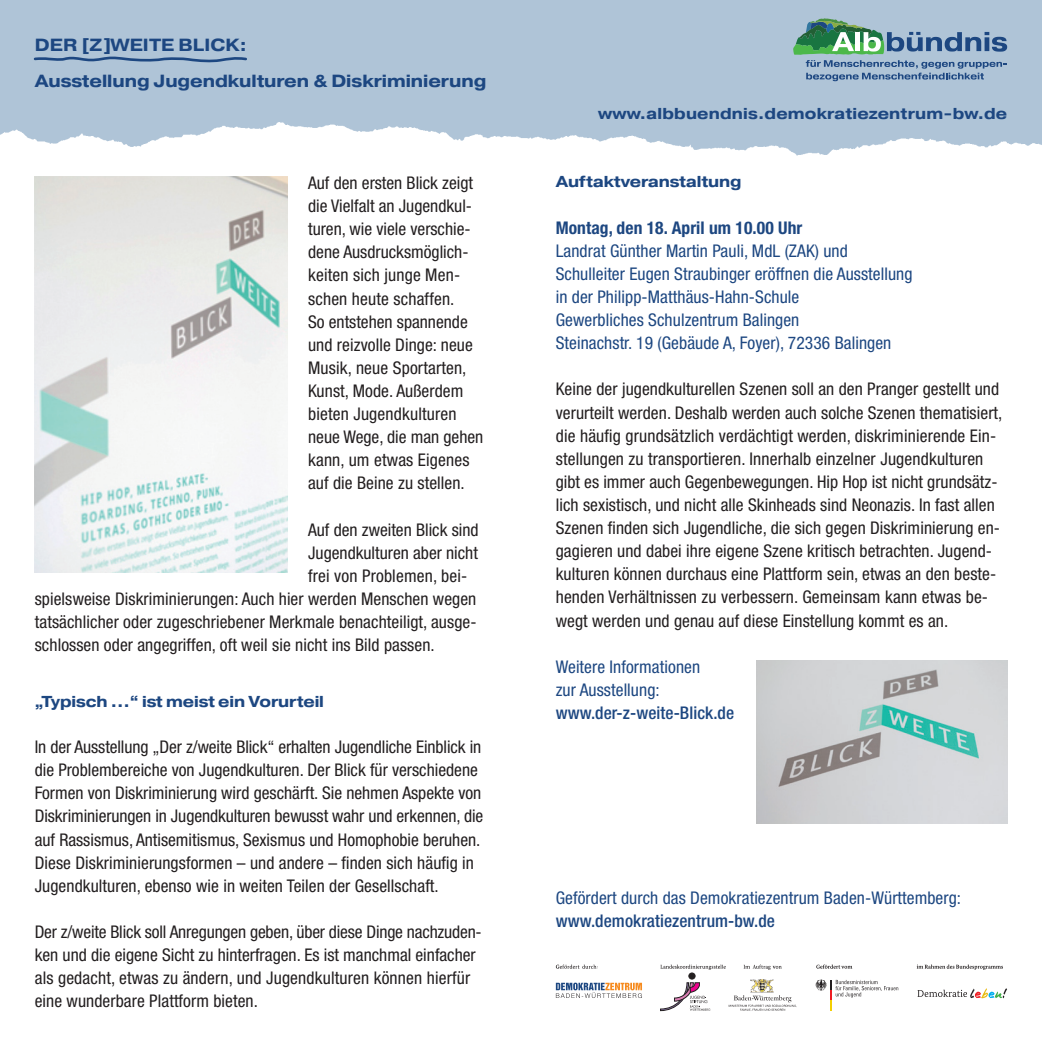
<style>
.page{position:relative;width:1042px;height:1042px;background:#fff}
.page>*{position:absolute;margin:0;border:0;box-sizing:border-box;transform-origin:0 0}
.Fließtext{font:condensed 17.5px/23.1px "Helvetica Neue LT Std";letter-spacing:.005em;color:#231f20}
.Fließtext-2{font:condensed 17.5px/23.1px "Helvetica Neue LT Std";letter-spacing:.005em;color:#1d4781}
.Subheader2{font:700 17.5px "Pragmatica Ext";letter-spacing:-.005em;color:#1d4781}
.Fließtext-3{font:500 condensed 17.5px "Helvetica Neue LT Std";letter-spacing:.005em;color:#1d4781}
.Fließtext-4{font:700 condensed 17.5px "Helvetica Neue LT Std";letter-spacing:.005em;color:#1d4781}
.Fließtext-5{font:700 15.75px "Pragmatica Ext";letter-spacing:-.01em;color:#1d4781}
.Subheader2-2{font:700 15.75px "Pragmatica Ext";letter-spacing:.01em;color:#1d4781}
</style>
<div class="page">
<img style="left:0;top:0;width:1042px;height:195px">
<svg style="left:793px;top:18px;width:214px;height:63px;background:#87a8b5"></svg>
<svg style="left:32px;top:54px;width:217px;height:10px;background:#89a3c0"></svg>
<img style="left:35px;top:176px;width:253px;height:396px">
<svg style="left:917px;top:988px;width:90px;height:10px"></svg>
<svg style="left:916px;top:964px;width:87px;height:6px"></svg>
<svg style="left:815px;top:979px;width:83px;height:31px"></svg>
<svg style="left:816px;top:964px;width:36px;height:4px"></svg>
<svg style="left:660px;top:964px;width:137px;height:47px"></svg>
<svg style="left:556px;top:982px;width:86px;height:16px"></svg>
<svg style="left:556px;top:964px;width:42px;height:5px"></svg>
<img style="left:756px;top:660px;width:251px;height:164px">
<p class="Subheader2" style="left:35px;top:34px;width:213px">DER [Z]WEITE BLICK:</p>
<p class="Subheader2" style="left:35px;top:70px;width:453px">Ausstellung Jugendkulturen &amp; Diskriminierung</p>
<p class="Fließtext" style="left:308px;top:171px;width:177px">Auf den ersten Blick zeigt die Vielfalt an Jugendkul&shy;turen, wie viele verschie&shy;dene Ausdrucksmöglich&shy;keiten sich junge Men&shy;schen heute schaffen.<br>So entstehen spannende und reizvolle Dinge: neue<br>Musik, neue Sportarten,<br>Kunst, Mode. Außerdem bieten Jugendkulturen neue Wege, die man gehen kann, um etwas Eigenes auf die Beine zu stellen.</p>
<p class="Fließtext" style="left:308px;top:518px;width:172px">Auf den zweiten Blick sind</p>
<p class="Fließtext" style="left:308px;top:541px;width:171px">Jugendkulturen aber nicht</p>
<p class="Fließtext" style="left:308px;top:564px;width:161px">frei von Problemen, bei-</p>
<p class="Fließtext" style="left:35px;top:587px;width:443px">spielsweise Diskriminierungen: Auch hier werden Menschen wegen</p>
<p class="Fließtext" style="left:35px;top:610px;width:443px">tatsächlicher oder zugeschriebener Merkmale benachteiligt, ausge-</p>
<p class="Fließtext" style="left:35px;top:633px;width:401px">schlossen oder angegriffen, oft weil sie nicht ins Bild passen.</p>
<p class="Fließtext-5" style="left:35px;top:691px;width:291px">„Typisch …“ ist meist ein Vorurteil</p>
<p class="Fließtext" style="left:35px;top:735px;width:450px">In der Ausstellung „Der z/weite Blick“ erhalten Jugendliche Einblick in die Problembereiche von Jugendkulturen. Der Blick für verschiedene Formen von Diskriminierung wird geschärft. Sie nehmen Aspekte von Diskriminierungen in Jugendkulturen bewusst wahr und erkennen, die auf Rassismus, Antisemitismus, Sexismus und Homophobie beruhen.<br>Diese Diskriminierungsformen – und andere – finden sich häufig in Jugendkulturen, ebenso wie in weiten Teilen der Gesellschaft.</p>
<p class="Fließtext" style="left:35px;top:920px;width:448px">Der z/weite Blick soll Anregungen geben, über diese Dinge nachzuden&shy;ken und die eigene Sicht zu hinterfragen. Es ist manchmal einfacher als gedacht, etwas zu ändern, und Jugendkulturen können hierfür eine wunderbare Plattform bieten.</p>
<p class="Subheader2-2" style="left:598px;top:103px;width:410px">www.albbuendnis.demokratiezentrum-bw.de</p>
<p class="Fließtext-5" style="left:556px;top:171px;width:187px">Auftaktveranstaltung</p>
<p class="Fließtext-4" style="left:556px;top:217px;width:248px">Montag, den 18. April um 10.00 Uhr</p>
<p class="Fließtext-2" style="left:556px;top:239px;width:358px">Landrat Günther Martin Pauli, MdL (ZAK) und<br>Schulleiter Eugen Straubinger eröffnen die Ausstellung</p>
<p class="Fließtext-2" style="left:556px;top:285px;width:245px">in der Philipp-Matthäus-Hahn-Schule<br>Gewerbliches Schulzentrum Balingen</p>
<p class="Fließtext-2" style="left:556px;top:331px;width:337px">Steinachstr. 19 (Gebäude A, Foyer), 72336 Balingen</p>
<p class="Fließtext" style="left:556px;top:378px;width:448px">Keine der jugendkulturellen Szenen soll an den Pranger gestellt und verurteilt werden. Deshalb werden auch solche Szenen thematisiert, die häufig grundsätzlich verdächtigt werden, diskriminierende Ein&shy;stellungen zu transportieren. Innerhalb einzelner Jugendkulturen gibt es immer auch Gegenbewegungen. Hip Hop ist nicht grundsätz&shy;lich sexistisch, und nicht alle Skinheads sind Neonazis. In fast allen Szenen finden sich Jugendliche, die sich gegen Diskriminierung en&shy;gagieren und dabei ihre eigene Szene kritisch betrachten. Jugend&shy;kulturen können durchaus eine Plattform sein, etwas an den beste&shy;henden Verhältnissen zu verbessern. Gemeinsam kann etwas be&shy;wegt werden und genau auf diese Einstellung kommt es an.</p>
<p class="Fließtext-2" style="left:556px;top:655px;width:146px">Weitere Informationen zur Ausstellung:</p>
<p class="Fließtext-3" style="left:556px;top:702px;width:180px">www.der-z-weite-Blick.de</p>
<p class="Fließtext-2" style="left:556px;top:886px;width:407px">Gefördert durch das Demokratiezentrum Baden-Württemberg:</p>
<p class="Fließtext-3" style="left:556px;top:910px;width:221px">www.demokratiezentrum-bw.de</p>
</div>
